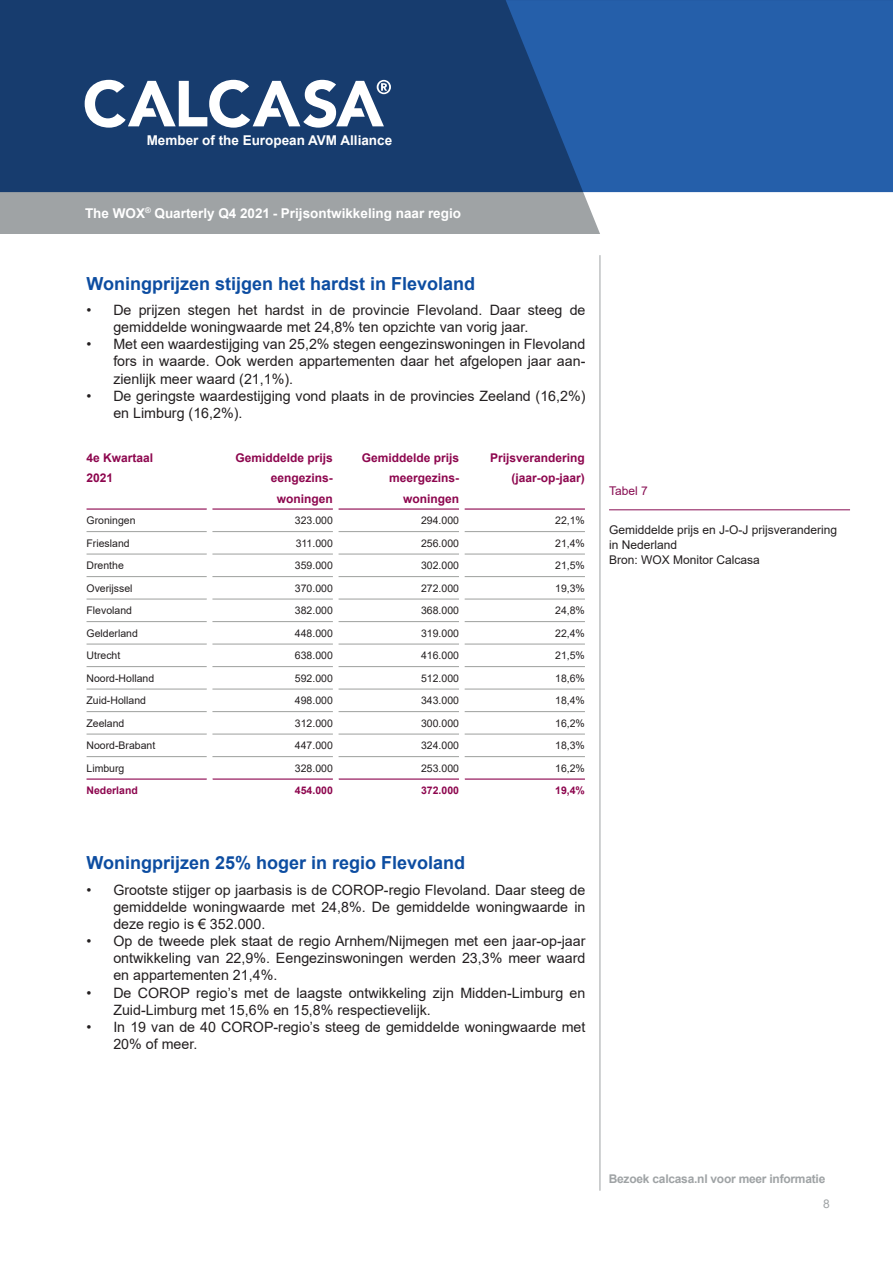
<style>
.page{position:relative;width:893px;height:1263px;background:#fff}
.page>*{position:absolute;margin:0;border:0;box-sizing:border-box;transform-origin:0 0}
.t1{font:700 18px "Arial";color:#0d4da1}
.t2{font:14.25px/17.1px "Arial";color:#231f20}
.t3{font:700 13.5px "Arial";color:#fff}
.t4{font:700 12px "Arial";color:#8d064e}
.t5{font:12px/15px "Arial";color:#231f20}
.t6{font:700 12px "Arial";letter-spacing:-.02em;color:#9fa3a5}
.t7{font:12px "Arial";color:#880e53}
.t8{font:12px "Arial";color:#9fa3a5}
.t9{font:10.5px "Arial";color:#231f20}
.t10{font:700 10.5px "Arial";color:#8d064e}
</style>
<div class="page">
<hr style="left:600px;top:255px;width:1px;height:936px;background:#9fa3a5">
<div style="left:0;top:0;width:893px;height:234px;background:#9fa3a5"></div>
<svg style="left:506px;top:192px;width:387px;height:42px;fill:#fff"></svg>
<svg style="left:0;top:0;width:893px;height:192px;background:#1c4a87"></svg>
<svg style="left:85px;top:80px;width:306px;height:48px;background:#788eab"></svg>
<hr style="left:87px;top:508px;width:120px;height:2px;background:#8d064e">
<hr style="left:212px;top:508px;width:121px;height:2px;background:#8d064e">
<hr style="left:339px;top:508px;width:120px;height:2px;background:#8d064e">
<hr style="left:465px;top:508px;width:120px;height:2px;background:#8d064e">
<hr style="left:87px;top:531px;width:120px;height:1px;background:#a8aaa8">
<hr style="left:212px;top:531px;width:121px;height:1px;background:#a8aaa8">
<hr style="left:339px;top:531px;width:120px;height:1px;background:#a8aaa8">
<hr style="left:465px;top:531px;width:120px;height:1px;background:#a8aaa8">
<hr style="left:87px;top:553px;width:120px;height:2px;background:#a8aaa8">
<hr style="left:212px;top:553px;width:121px;height:2px;background:#a8aaa8">
<hr style="left:339px;top:553px;width:120px;height:2px;background:#a8aaa8">
<hr style="left:465px;top:553px;width:120px;height:2px;background:#a8aaa8">
<hr style="left:87px;top:576px;width:120px;height:1px;background:#a8aaa8">
<hr style="left:212px;top:576px;width:121px;height:1px;background:#a8aaa8">
<hr style="left:339px;top:576px;width:120px;height:1px;background:#a8aaa8">
<hr style="left:465px;top:576px;width:120px;height:1px;background:#a8aaa8">
<hr style="left:87px;top:598px;width:120px;height:2px;background:#a8aaa8">
<hr style="left:212px;top:598px;width:121px;height:2px;background:#a8aaa8">
<hr style="left:339px;top:598px;width:120px;height:2px;background:#a8aaa8">
<hr style="left:465px;top:598px;width:120px;height:2px;background:#a8aaa8">
<hr style="left:87px;top:621px;width:120px;height:1px;background:#a8aaa8">
<hr style="left:212px;top:621px;width:121px;height:1px;background:#a8aaa8">
<hr style="left:339px;top:621px;width:120px;height:1px;background:#a8aaa8">
<hr style="left:465px;top:621px;width:120px;height:1px;background:#a8aaa8">
<hr style="left:87px;top:643px;width:120px;height:2px;background:#a8aaa8">
<hr style="left:212px;top:643px;width:121px;height:2px;background:#a8aaa8">
<hr style="left:339px;top:643px;width:120px;height:2px;background:#a8aaa8">
<hr style="left:465px;top:643px;width:120px;height:2px;background:#a8aaa8">
<hr style="left:87px;top:666px;width:120px;height:1px;background:#a8aaa8">
<hr style="left:212px;top:666px;width:121px;height:1px;background:#a8aaa8">
<hr style="left:339px;top:666px;width:120px;height:1px;background:#a8aaa8">
<hr style="left:465px;top:666px;width:120px;height:1px;background:#a8aaa8">
<hr style="left:87px;top:688px;width:120px;height:2px;background:#a8aaa8">
<hr style="left:212px;top:688px;width:121px;height:2px;background:#a8aaa8">
<hr style="left:339px;top:688px;width:120px;height:2px;background:#a8aaa8">
<hr style="left:465px;top:688px;width:120px;height:2px;background:#a8aaa8">
<hr style="left:87px;top:711px;width:120px;height:1px;background:#a8aaa8">
<hr style="left:212px;top:711px;width:121px;height:1px;background:#a8aaa8">
<hr style="left:339px;top:711px;width:120px;height:1px;background:#a8aaa8">
<hr style="left:465px;top:711px;width:120px;height:1px;background:#a8aaa8">
<hr style="left:87px;top:733px;width:120px;height:2px;background:#a8aaa8">
<hr style="left:212px;top:733px;width:121px;height:2px;background:#a8aaa8">
<hr style="left:339px;top:733px;width:120px;height:2px;background:#a8aaa8">
<hr style="left:465px;top:733px;width:120px;height:2px;background:#a8aaa8">
<hr style="left:87px;top:756px;width:120px;height:1px;background:#a8aaa8">
<hr style="left:212px;top:756px;width:121px;height:1px;background:#a8aaa8">
<hr style="left:212px;top:778px;width:121px;height:2px;background:#8d064e">
<hr style="left:339px;top:756px;width:120px;height:1px;background:#a8aaa8">
<hr style="left:339px;top:778px;width:120px;height:2px;background:#8d064e">
<hr style="left:465px;top:756px;width:120px;height:1px;background:#a8aaa8">
<hr style="left:465px;top:778px;width:120px;height:2px;background:#8d064e">
<hr style="left:87px;top:778px;width:120px;height:2px;background:#8d064e">
<svg style="left:338px;top:508px;width:1px;height:272px"></svg>
<svg style="left:464px;top:508px;width:1px;height:272px"></svg>
<hr style="left:609px;top:509px;width:241px;height:1px;background:#880e53">
<p class="t3" style="left:147px;top:131px;width:247px">Member of the European AVM Alliance</p>
<p class="t3" style="left:85px;top:203px;width:377px">The WOX<sup>®</sup> Quarterly Q4 2021 - Prijsontwikkeling naar regio</p>
<p class="t1" style="left:86px;top:270px;width:390px">Woningprijzen stijgen het hardst in Flevoland</p>
<p class="t2" style="left:113px;top:301px;width:474px;text-indent:-27px">• De prijzen stegen het hardst in de provincie Flevoland. Daar steeg de gemiddelde woningwaarde met 24,8% ten opzichte van vorig jaar.</p>
<p class="t2" style="left:113px;top:336px;width:474px;text-align:justify;text-indent:-27px">• Met een waardestijging van 25,2% stegen eengezinswoningen in Flevoland fors in waarde. Ook werden appartementen daar het afgelopen jaar aan&shy;zienlijk meer waard (21,1%).</p>
<p class="t2" style="left:113px;top:387px;width:474px;text-indent:-27px">• De geringste waardestijging vond plaats in de provincies Zeeland (16,2%) en Limburg (16,2%).</p>
<p class="t4" style="left:87px;top:449px;width:68px">4e Kwartaal</p>
<p class="t4" style="left:236px;top:449px;width:99px">Gemiddelde prijs</p>
<p class="t4" style="left:362px;top:449px;width:99px">Gemiddelde prijs</p>
<p class="t4" style="left:490px;top:449px;width:96px">Prijsverandering</p>
<p class="t4" style="left:87px;top:470px;width:28px">2021</p>
<p class="t4" style="left:271px;top:470px;width:64px">eengezins-</p>
<p class="t4" style="left:389px;top:470px;width:72px">meergezins-</p>
<p class="t4" style="left:512px;top:470px;width:75px">(jaar-op-jaar)</p>
<p class="t4" style="left:277px;top:490px;width:58px">woningen</p>
<p class="t4" style="left:403px;top:490px;width:58px">woningen</p>
<p class="t9" style="left:87px;top:513px;width:51px">Groningen</p>
<p class="t9" style="left:295px;top:513px;width:39px">323.000</p>
<p class="t9" style="left:421px;top:513px;width:39px">294.000</p>
<p class="t9" style="left:555px;top:513px;width:31px">22,1%</p>
<p class="t9" style="left:87px;top:536px;width:45px">Friesland</p>
<p class="t9" style="left:296px;top:536px;width:39px">311.000</p>
<p class="t9" style="left:421px;top:536px;width:39px">256.000</p>
<p class="t9" style="left:555px;top:536px;width:31px">21,4%</p>
<p class="t9" style="left:87px;top:558px;width:39px">Drenthe</p>
<p class="t9" style="left:295px;top:558px;width:39px">359.000</p>
<p class="t9" style="left:421px;top:558px;width:39px">302.000</p>
<p class="t9" style="left:555px;top:558px;width:31px">21,5%</p>
<p class="t9" style="left:87px;top:581px;width:48px">Overijssel</p>
<p class="t9" style="left:295px;top:581px;width:39px">370.000</p>
<p class="t9" style="left:421px;top:581px;width:39px">272.000</p>
<p class="t9" style="left:555px;top:581px;width:31px">19,3%</p>
<p class="t9" style="left:87px;top:603px;width:47px">Flevoland</p>
<p class="t9" style="left:295px;top:603px;width:39px">382.000</p>
<p class="t9" style="left:421px;top:603px;width:39px">368.000</p>
<p class="t9" style="left:555px;top:603px;width:31px">24,8%</p>
<p class="t9" style="left:87px;top:626px;width:53px">Gelderland</p>
<p class="t9" style="left:295px;top:626px;width:39px">448.000</p>
<p class="t9" style="left:421px;top:626px;width:39px">319.000</p>
<p class="t9" style="left:555px;top:626px;width:31px">22,4%</p>
<p class="t9" style="left:87px;top:648px;width:35px">Utrecht</p>
<p class="t9" style="left:295px;top:648px;width:39px">638.000</p>
<p class="t9" style="left:421px;top:648px;width:39px">416.000</p>
<p class="t9" style="left:555px;top:648px;width:31px">21,5%</p>
<p class="t9" style="left:87px;top:671px;width:69px">Noord-Holland</p>
<p class="t9" style="left:295px;top:671px;width:39px">592.000</p>
<p class="t9" style="left:421px;top:671px;width:39px">512.000</p>
<p class="t9" style="left:555px;top:671px;width:31px">18,6%</p>
<p class="t9" style="left:87px;top:693px;width:61px">Zuid-Holland</p>
<p class="t9" style="left:295px;top:693px;width:39px">498.000</p>
<p class="t9" style="left:421px;top:693px;width:39px">343.000</p>
<p class="t9" style="left:555px;top:693px;width:31px">18,4%</p>
<p class="t9" style="left:87px;top:716px;width:39px">Zeeland</p>
<p class="t9" style="left:295px;top:716px;width:39px">312.000</p>
<p class="t9" style="left:421px;top:716px;width:39px">300.000</p>
<p class="t9" style="left:555px;top:716px;width:31px">16,2%</p>
<p class="t9" style="left:87px;top:738px;width:70px">Noord-Brabant</p>
<p class="t9" style="left:295px;top:738px;width:39px">447.000</p>
<p class="t9" style="left:421px;top:738px;width:39px">324.000</p>
<p class="t9" style="left:555px;top:738px;width:31px">18,3%</p>
<p class="t9" style="left:87px;top:761px;width:39px">Limburg</p>
<p class="t9" style="left:295px;top:761px;width:39px">328.000</p>
<p class="t9" style="left:421px;top:761px;width:39px">253.000</p>
<p class="t9" style="left:555px;top:761px;width:31px">16,2%</p>
<p class="t10" style="left:87px;top:783px;width:53px">Nederland</p>
<p class="t10" style="left:295px;top:783px;width:39px">454.000</p>
<p class="t10" style="left:421px;top:783px;width:39px">372.000</p>
<p class="t10" style="left:555px;top:783px;width:31px">19,4%</p>
<p class="t7" style="left:609px;top:483px;width:40px">Tabel 7</p>
<p class="t5" style="left:609px;top:522px;width:230px">Gemiddelde prijs en J-O-J prijsverandering in Nederland<br>Bron: WOX Monitor Calcasa</p>
<p class="t1" style="left:86px;top:850px;width:380px">Woningprijzen 25% hoger in regio Flevoland</p>
<p class="t2" style="left:113px;top:881px;width:474px;text-align:justify;text-indent:-27px">• Grootste stijger op jaarbasis is de COROP-regio Flevoland. Daar steeg de gemiddelde woningwaarde met 24,8%. De gemiddelde woningwaarde in deze regio is € 352.000.</p>
<p class="t2" style="left:113px;top:932px;width:474px;text-align:justify;text-indent:-27px">• Op de tweede plek staat de regio Arnhem/Nijmegen met een jaar-op-jaar ontwikkeling van 22,9%. Eengezinswoningen werden 23,3% meer waard en appartementen 21,4%.</p>
<p class="t2" style="left:113px;top:984px;width:474px;text-indent:-27px">• De COROP regio’s met de laagste ontwikkeling zijn Midden-Limburg en<br>Zuid-Limburg met 15,6% en 15,8% respectievelijk.</p>
<p class="t2" style="left:113px;top:1018px;width:474px;text-indent:-27px">• In 19 van de 40 COROP-regio’s steeg de gemiddelde woningwaarde met<br>20% of meer.</p>
<p class="t6" style="left:609px;top:1171px;width:218px">Bezoek calcasa.nl voor meer informatie</p>
<p class="t8" style="left:823px;top:1195px;width:8px">8</p>
</div>
